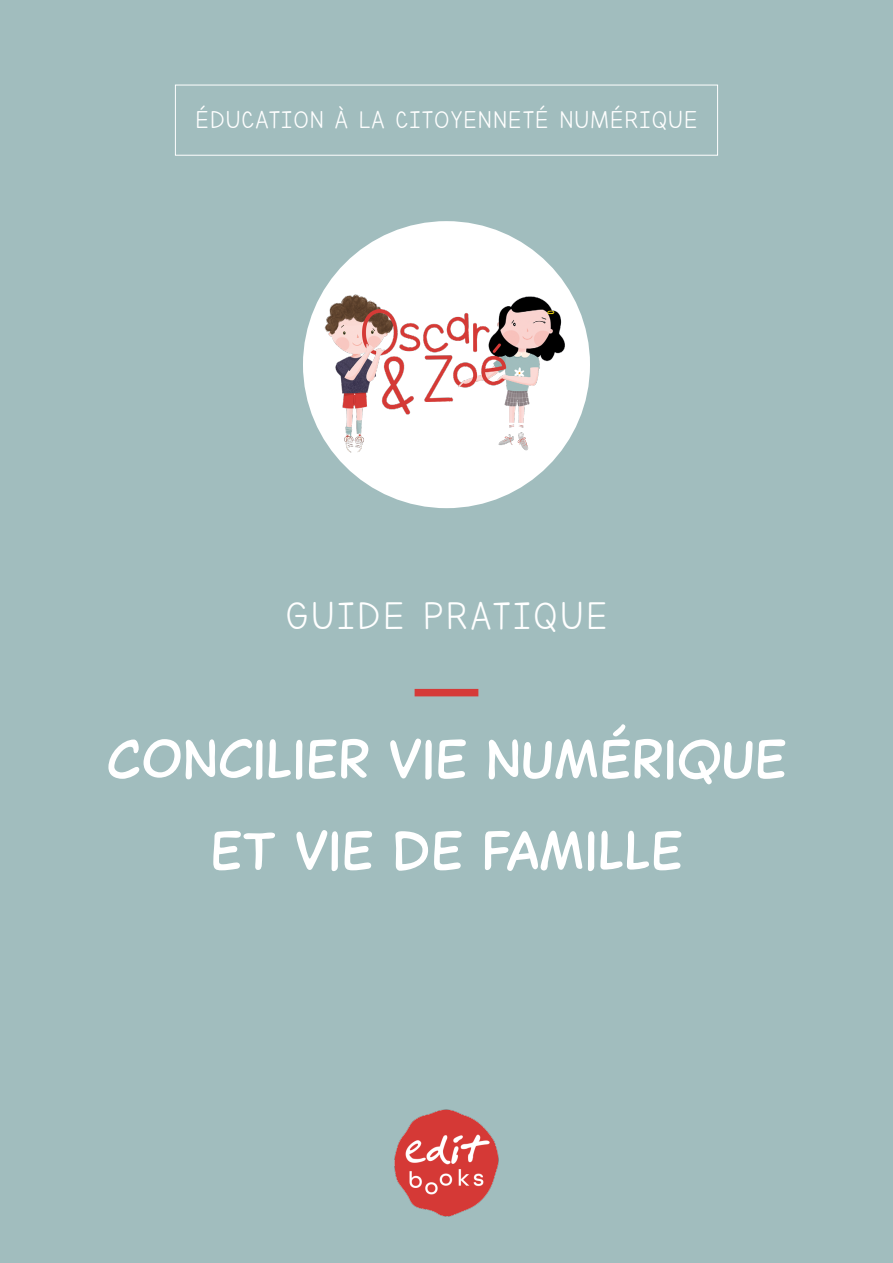
<style>
.page{position:relative;width:893px;height:1263px;background:#a1bdbe}
.page>*{position:absolute;margin:0;border:0;box-sizing:border-box;transform-origin:0 0}
.t1{font:51px/91.5px "Captain Comic";letter-spacing:.02em;color:#fff;text-align:center}
.t2{font:45px "Lettersfor Learners";letter-spacing:.08em;color:#fff}
.t3{font:28.5px "Lettersfor Learners";letter-spacing:.06em;color:#fff}
</style>
<div class="page">
<img style="left:394px;top:1109px;width:105px;height:107px">
<div style="left:303px;top:221px;width:287px;height:287px;background:#fff;border-radius:50%"></div>
<img style="left:303px;top:251px;width:287px;height:222px">
<div style="left:415px;top:689px;width:63px;height:7px;background:#d53a38"></div>
<div style="left:175px;top:85px;width:543px;height:71px;border:1px solid #fff"></div>
<p class="t3" style="left:196px;top:104px;width:503px">ÉDUCATION À LA CITOYENNETÉ NUMÉRIQUE</p>
<p class="t2" style="left:286px;top:592px;width:322px">GUIDE PRATIQUE</p>
<p class="t1" style="left:107px;top:712px;width:681px">CONCILIER VIE NUMÉRIQUE<br>ET VIE DE FAMILLE</p>
</div>
